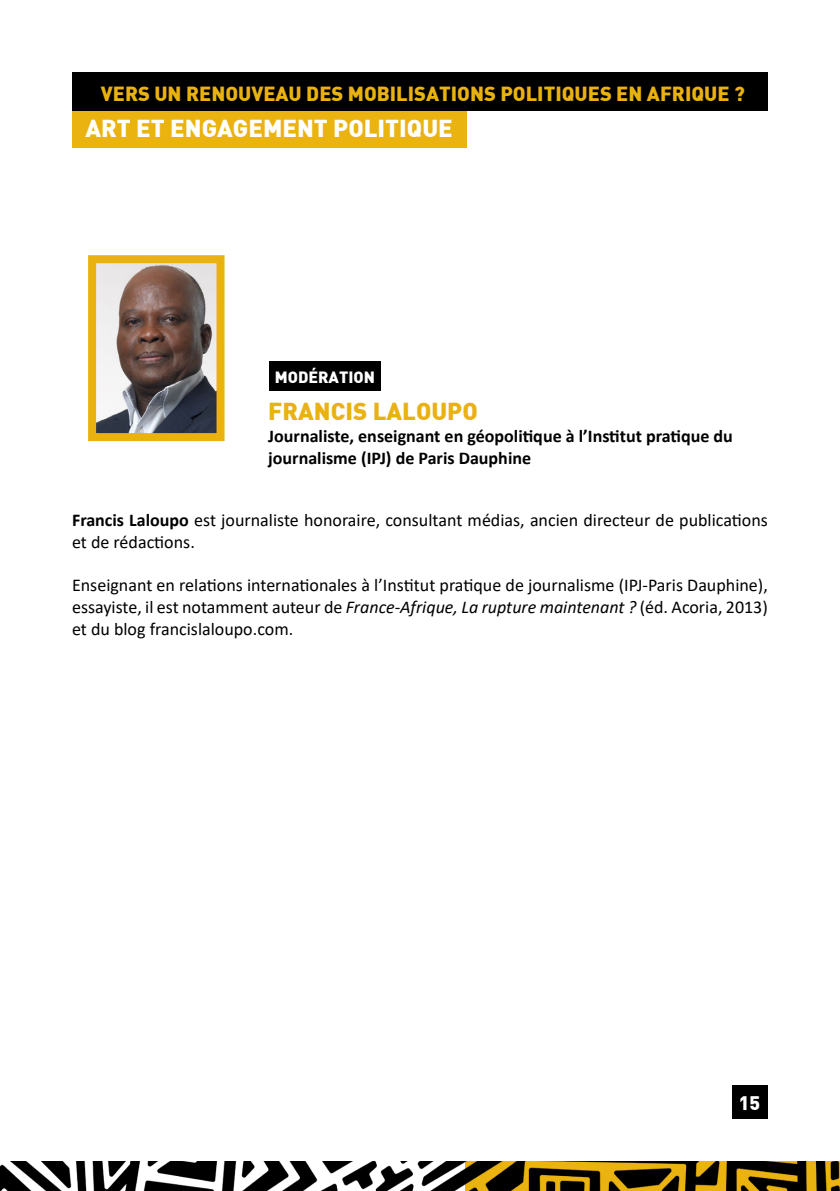
<style>
.page{position:relative;width:840px;height:1191px;background:#fff}
.page>*{position:absolute;margin:0;border:0;box-sizing:border-box;transform-origin:0 0}
.t1{font:900 24px "DIN";color:#fff}
.t2{font:900 24px "DIN";color:#e9b211}
.t3{font:900 20px "DIN";color:#e9b211}
.t4{font:900 19.2px "DIN";color:#fff}
.t5{font:18px/21.6px "Calibri";color:#000}
.t6{font:700 18px/21.6px "Calibri";color:#000}
.t7{font:900 16px "DIN";color:#fff}
.s1{font-weight:700}
.s2{font-style:italic}
</style>
<div class="page">
<div style="left:732px;top:1085px;width:35px;height:34px;background:#000"></div>
<div style="left:72px;top:72px;width:695px;height:39px;background:#000"></div>
<svg style="left:88px;top:255px;width:137px;height:187px;background:#9d8a6a"></svg>
<img style="left:0;top:1161px;width:465px;height:29px">
<svg style="left:465px;top:1161px;width:374px;height:30px;background:#664e06"></svg>
<div style="left:72px;top:109px;width:394px;height:39px;background:#eab30f"></div>
<div style="left:269px;top:362px;width:111px;height:29px;background:#000"></div>
<p class="t3" style="left:101px;top:80px;width:645px">VERS UN RENOUVEAU DES MOBILISATIONS POLITIQUES EN AFRIQUE ?</p>
<h1 class="t1" style="left:85px;top:112px;width:368px">ART ET ENGAGEMENT POLITIQUE</h1>
<p class="t7" style="left:275px;top:366px;width:102px">MODÉRATION</p>
<h1 class="t2" style="left:268px;top:395px;width:211px">FRANCIS LALOUPO</h1>
<p class="t6" style="left:268px;top:425px;width:466px">Journaliste, enseignant en géopolitique à l’Institut pratique du journalisme (IPJ) de Paris Dauphine</p>
<p class="t5" style="left:72px;top:509px;width:697px"><span class="s1">Francis Laloupo</span> est journaliste honoraire, consultant médias, ancien directeur de publications et de rédactions.</p>
<p class="t5" style="left:72px;top:574px;width:697px;text-align:justify">Enseignant en relations internationales à l’Institut pratique de journalisme (IPJ-Paris Dauphine), essayiste, il est notamment auteur de <span class="s2">France-Afrique, La rupture maintenant ?</span> (éd. Acoria, 2013) et du blog francislaloupo.com.</p>
<p class="t4" style="left:738px;top:1090px;width:23px">15</p>
</div>
